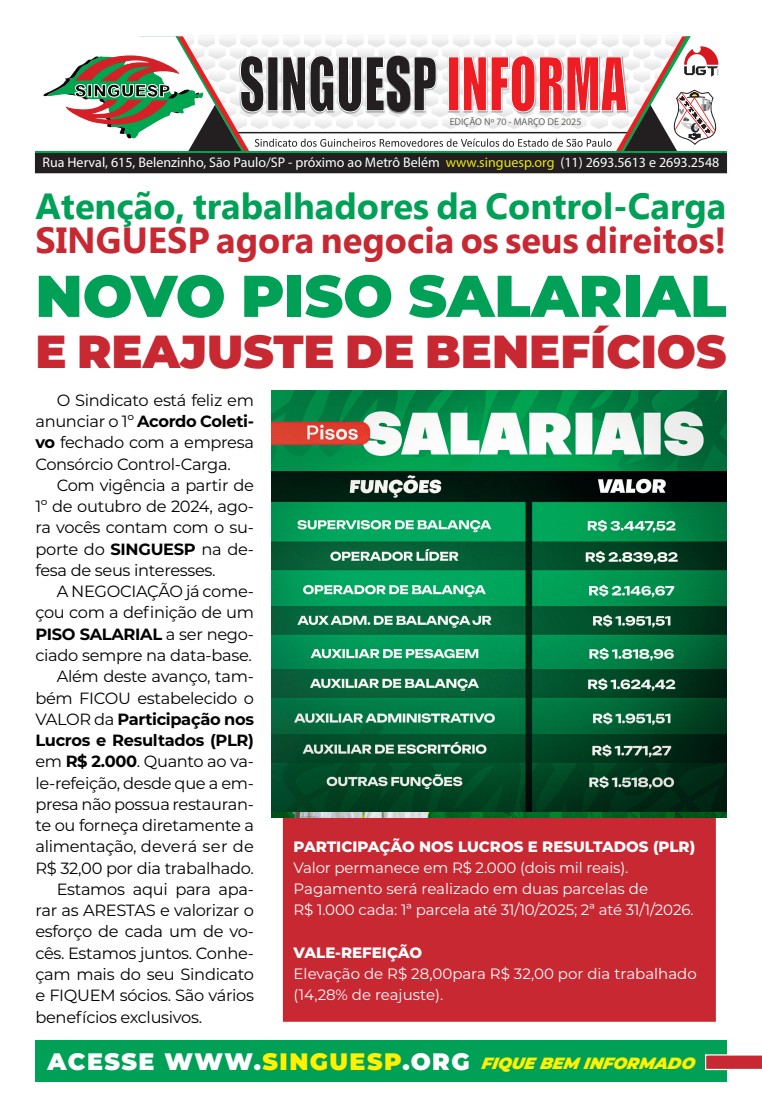
<style>
.page{position:relative;width:762px;height:1117px;background:#fff}
.page>*{position:absolute;margin:0;border:0;box-sizing:border-box;transform-origin:0 0}
.t1{font:900 58.75px "Montserrat";color:#00a057}
.t2{font:900 46.25px "Montserrat";color:#c82832}
.t3{font:700 36.25px/33.8px "Microsoft New Tai Lue";color:#00a057}
.t4{font:900 23.75px "Montserrat";letter-spacing:.06em;color:#fff}
.t5{font:16.25px/21.2px "Montserrat";letter-spacing:-.02em;color:#000;text-align:justify}
.Estilo_de_parágrafo_1{font:italic 900 16.25px "Montserrat";color:#fff101}
.t6{font:15px/21.2px "Montserrat";letter-spacing:-.01em;color:#fff}
.t7{font:800 15px "Montserrat";color:#fff}
.t8{font:14px "Myriad Pro";color:#fff}
.t9{font:9.88px "Myriad Pro";color:#666864}
.s1{color:#eae712}
.s2{color:#c82832}
.s3{font-weight:700}
.s4{color:#fff101}
</style>
<div class="page">
<div style="left:283px;top:646px;width:433px;height:375px;background:#c82832;border:1px solid #d1232a"></div>
<div style="left:35px;top:153px;width:691px;height:20px;background:#231f20"></div>
<hr style="left:35px;top:151px;width:691px;height:2px;background:#00a54f">
<svg style="left:43px;top:36px;width:681px;height:117px"></svg>
<div style="left:35px;top:1039px;width:691px;height:42px;background:#00a057"></div>
<svg style="left:705px;top:1054px;width:57px;height:15px"></svg>
<img style="left:272px;top:390px;width:454px;height:421px">
<p class="t9" style="left:450px;top:115px;width:133px">EDIÇÃO Nº 70 - MARÇO DE 2025</p>
<p class="t8" style="left:43px;top:154px;width:678px">Rua Herval, 615, Belenzinho, São Paulo/SP - próximo ao Metrô Belém <span class="s1">www.singuesp.org</span> (11) 2693.5613 e 2693.2548</p>
<p class="t3" style="left:35px;top:192px;width:692px">Atenção, trabalhadores da Control-Carga<br><span class="s2">SINGUESP agora negocia os seus direitos!</span></p>
<p class="t1" style="left:35px;top:252px;width:692px">NOVO PISO SALARIAL</p>
<p class="t2" style="left:35px;top:317px;width:692px">E REAJUSTE DE BENEFÍCIOS</p>
<p class="t5" style="left:35px;top:389px;width:220px;text-indent:21px">O Sindicato está feliz em anunciar o 1º <span class="s3">Acordo Coleti&shy;vo</span> fechado com a empresa Consórcio Control-Carga.</p>
<p class="t5" style="left:35px;top:474px;width:220px;text-indent:21px">Com vigência a partir de 1º de outubro de 2024, ago&shy;ra vocês contam com o su&shy;porte do <span class="s3">SINGUESP</span> na de&shy;fesa de seus interesses.</p>
<p class="t5" style="left:35px;top:580px;width:220px;text-indent:21px">A NEGOCIAÇÃO já come&shy;çou com a definição de um <span class="s3">PISO SALARIAL</span> a ser nego&shy;ciado sempre na data-base.</p>
<p class="t5" style="left:35px;top:665px;width:220px;text-indent:21px">Além deste avanço, tam&shy;bém FICOU estabelecido o VALOR da <span class="s3">Participação nos Lucros e Resultados (PLR) </span>em <span class="s3">R$ 2.000</span>. Quanto ao va&shy;le-refeição, desde que a em&shy;presa não possua restauran&shy;te ou forneça diretamente a alimentação, deverá ser de R$ 32,00 por dia trabalhado.</p>
<p class="t5" style="left:35px;top:877px;width:220px;text-indent:21px">Estamos aqui para apa&shy;rar as ARESTAS e valorizar o esforço de cada um de vo&shy;cês. Estamos juntos. Conhe&shy;çam mais do seu Sindicato e FIQUEM sócios. São vários benefícios exclusivos.</p>
<p class="t7" style="left:294px;top:835px;width:403px">PARTICIPAÇÃO NOS LUCROS E RESULTADOS (PLR)</p>
<p class="t6" style="left:294px;top:856px;width:336px">Valor permanece em R$ 2.000 (dois mil reais).</p>
<p class="t6" style="left:294px;top:877px;width:401px">Pagamento será realizado em duas parcelas de<br>R$ 1.000 cada: 1ª parcela até 31/10/2025; 2ª até 31/1/2026.</p>
<p class="t7" style="left:294px;top:941px;width:130px">VALE-REFEIÇÃO</p>
<p class="t6" style="left:294px;top:962px;width:405px">Elevação de R$ 28,00para R$ 32,00 por dia trabalhado (14,28% de reajuste).</p>
<p class="t4" style="left:48px;top:1043px;width:424px">ACESSE WWW.<span class="s4">SINGUESP</span>.ORG</p>
<p class="Estilo_de_parágrafo_1" style="left:481px;top:1050px;width:219px">FIQUE BEM INFORMA DO</p>
</div>
